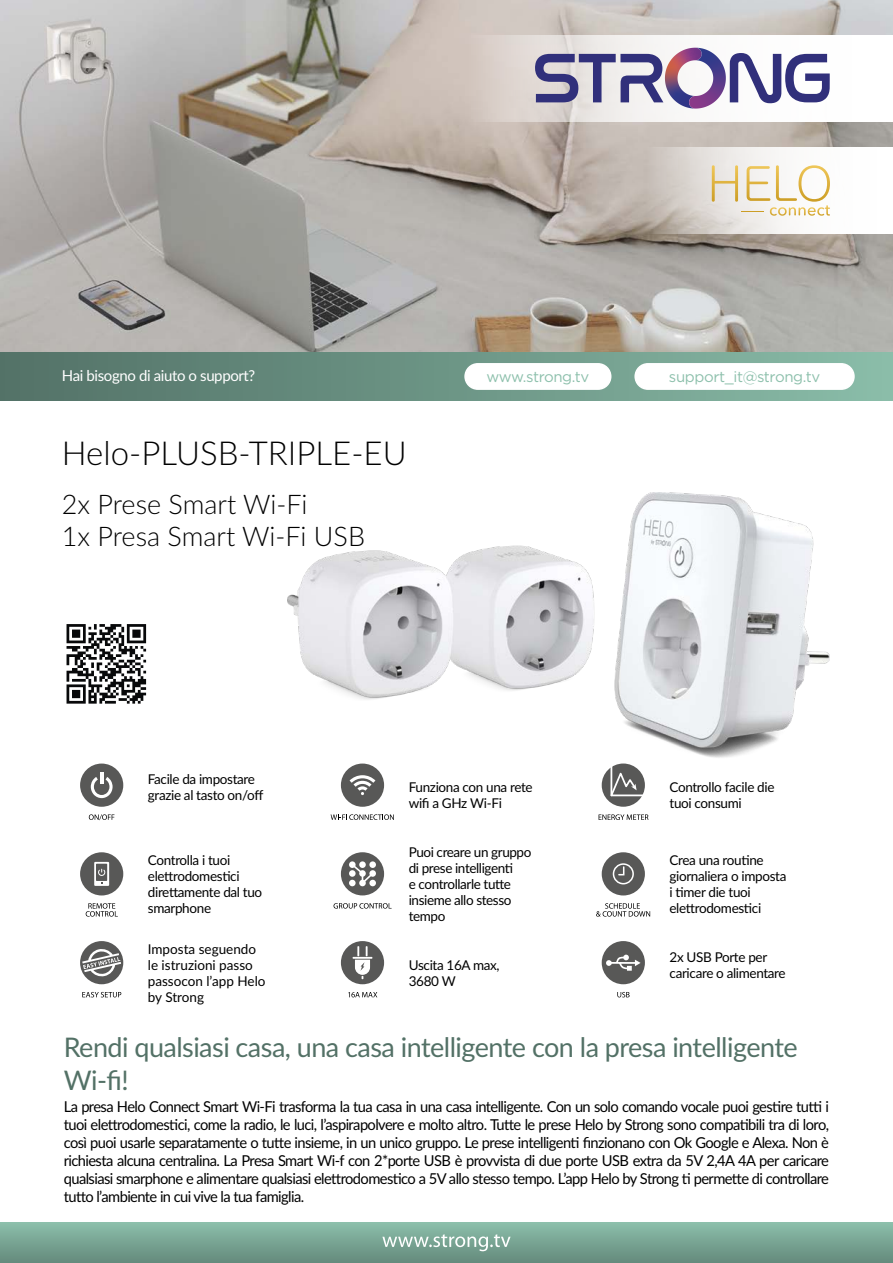
<style>
.page{position:relative;width:893px;height:1263px;background:#fff}
.page>*{position:absolute;margin:0;border:0;box-sizing:border-box;transform-origin:0 0}
.t1{font:300 33px "Lato";color:#000}
.t2{font:27px/32.4px "Lato";letter-spacing:-.02em;color:#537166}
.t3{font:300 27px/32.4px "Lato";color:#000}
.t4{font:15px/18px "Lato";letter-spacing:-.04em;color:#000;text-align:justify}
.t5{font:15px "Gotham";letter-spacing:-.025em;color:#8dc0ac}
.t6{font:15px "Lato";letter-spacing:-.025em;color:#fff}
.t7{font:13.5px/16.2px "Lato";letter-spacing:-.025em;color:#000}
.t8{font:13.5px/16.2px "Lato";color:#000}
</style>
<div class="page">
<div style="left:0;top:1222px;width:893px;height:41px;background:linear-gradient(to bottom,#8cbfab,#648a7c)"></div>
<svg style="left:382px;top:1234px;width:129px;height:17px;background:#96b8ab"></svg>
<img style="left:0;top:0;width:893px;height:352px">
<svg style="left:66px;top:624px;width:81px;height:80px"></svg>
<svg style="left:67px;top:624px;width:79px;height:80px"></svg>
<div style="left:80px;top:763px;width:43px;height:44px;background:#585857;border-radius:50%"></div>
<svg style="left:89px;top:814px;width:25px;height:6px"></svg>
<svg style="left:91px;top:772px;width:22px;height:26px"></svg>
<div style="left:341px;top:763px;width:43px;height:44px;background:#585857;border-radius:50%"></div>
<svg style="left:331px;top:814px;width:63px;height:6px"></svg>
<svg style="left:350px;top:775px;width:25px;height:20px"></svg>
<svg style="left:599px;top:814px;width:49px;height:6px"></svg>
<div style="left:602px;top:763px;width:43px;height:44px;background:#585857;border-radius:50%"></div>
<svg style="left:609px;top:763px;width:36px;height:35px"></svg>
<svg style="left:596px;top:903px;width:54px;height:14px"></svg>
<div style="left:602px;top:852px;width:43px;height:43px;background:#585857;border-radius:50%"></div>
<svg style="left:612px;top:863px;width:22px;height:22px"></svg>
<svg style="left:86px;top:903px;width:32px;height:14px"></svg>
<div style="left:80px;top:852px;width:43px;height:43px;background:#585857;border-radius:50%"></div>
<svg style="left:94px;top:862px;width:15px;height:24px"></svg>
<div style="left:341px;top:852px;width:43px;height:43px;background:#585857;border-radius:50%"></div>
<svg style="left:334px;top:903px;width:57px;height:5px"></svg>
<svg style="left:350px;top:862px;width:25px;height:25px"></svg>
<div style="left:80px;top:941px;width:43px;height:43px;background:#585857;border-radius:50%"></div>
<svg style="left:82px;top:992px;width:39px;height:5px"></svg>
<svg style="left:82px;top:948px;width:39px;height:29px"></svg>
<div style="left:341px;top:941px;width:43px;height:43px;background:#585857;border-radius:50%"></div>
<svg style="left:348px;top:992px;width:29px;height:5px"></svg>
<svg style="left:353px;top:946px;width:19px;height:33px"></svg>
<div style="left:602px;top:941px;width:43px;height:43px;background:#585857;border-radius:50%"></div>
<svg style="left:606px;top:955px;width:35px;height:16px"></svg>
<svg style="left:617px;top:992px;width:13px;height:5px"></svg>
<div style="left:0;top:352px;width:893px;height:48px;background:linear-gradient(to right,#527066,#89bca8)"></div>
<svg style="left:468px;top:35px;width:425px;height:86px"></svg>
<svg style="left:646px;top:147px;width:247px;height:87px"></svg>
<svg style="left:712px;top:165px;width:118px;height:51px"></svg>
<img style="left:287px;top:492px;width:543px;height:266px">
<svg style="left:730px;top:53px;width:100px;height:50px"></svg>
<svg style="left:535px;top:48px;width:178px;height:61px"></svg>
<div style="left:465px;top:364px;width:146px;height:25px;background:#fff;border-radius:13px"></div>
<div style="left:464px;top:363px;width:147px;height:27px;border:2px solid #fff;border-radius:13px"></div>
<div style="left:635px;top:364px;width:219px;height:25px;background:#fff;border-radius:13px"></div>
<div style="left:634px;top:363px;width:221px;height:27px;border:2px solid #fff;border-radius:13px"></div>
<p class="t6" style="left:62px;top:365px;width:195px">Hai bisogno di aiuto o support?</p>
<p class="t5" style="left:669px;top:367px;width:153px">support_it@strong.tv</p>
<p class="t5" style="left:486px;top:368px;width:104px">www.strong.tv</p>
<h1 class="t1" style="left:62px;top:430px;width:346px">Helo-PLUSB-TRIPLE-EU</h1>
<h2 class="t3" style="left:62px;top:487px;width:305px">2x Prese Smart Wi-Fi<br>1x Presa Smart Wi-Fi USB</h2>
<p class="t7" style="left:148px;top:770px;width:117px">Facile da impostare grazie al tasto on/off</p>
<p class="t7" style="left:409px;top:779px;width:125px">Funziona con una rete wifi a GHz Wi-Fi</p>
<p class="t7" style="left:669px;top:779px;width:106px">Controllo facile die tuoi consumi</p>
<p class="t7" style="left:148px;top:851px;width:116px">Controlla i tuoi elettrodomestici direttamente dal tuo smarphone</p>
<p class="t7" style="left:409px;top:843px;width:124px">Puoi creare un gruppo di prese intelligenti<br>e controllarle tutte insieme allo stesso tempo</p>
<p class="t8" style="left:148px;top:940px;width:119px">Imposta seguendo le istruzioni passo passocon l’app Helo by Strong</p>
<p class="t7" style="left:669px;top:851px;width:118px">Crea una routine giornaliera o imposta i timer die tuoi elettrodomestici</p>
<p class="t7" style="left:409px;top:956px;width:92px">Uscita 16A max,<br>3680 W</p>
<p class="t7" style="left:670px;top:948px;width:118px">2x USB Porte per caricare o alimentare</p>
<h2 class="t2" style="left:64px;top:1030px;width:735px">Rendi qualsiasi casa, una casa intelligente con la presa intelligente<br>Wi-fi!</h2>
<p class="t4" style="left:64px;top:1097px;width:767px">La presa Helo Connect Smart Wi-Fi trasforma la tua casa in una casa intelligente. Con un solo comando vocale puoi gestire tutti i tuoi elettrodomestici, come la radio, le luci, l’aspirapolvere e molto altro. Tutte le prese Helo by Strong sono compatibili tra di loro, così puoi usarle separatamente o tutte insieme, in un unico gruppo. Le prese intelligenti finzionano con Ok Google e Alexa. Non è richiesta alcuna centralina. La Presa Smart Wi-f con 2*porte USB è provvista di due porte USB extra da 5V 2,4A 4A per caricare qualsiasi smarphone e alimentare qualsiasi elettrodomestico a 5V allo stesso tempo. L’app Helo by Strong ti permette di controllare tutto l’ambiente in cui vive la tua famiglia.</p>
</div>
